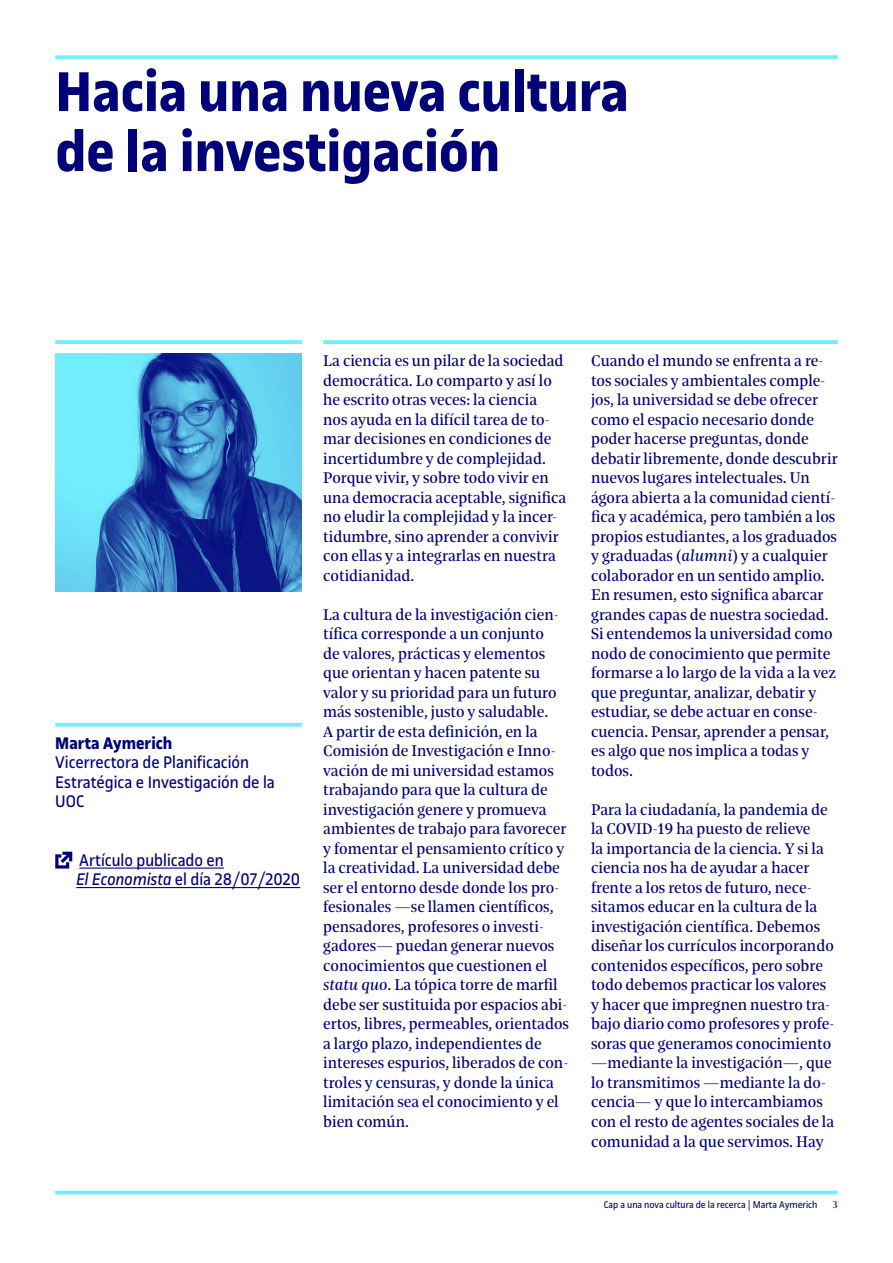
<style>
.page{position:relative;width:893px;height:1263px;background:#fff}
.page>*{position:absolute;margin:0;border:0;box-sizing:border-box;transform-origin:0 0}
.t1{font:700 60px/60px "UOC Sans";color:#000078}
.t2{font:18px/19.5px "UOC Sans";color:#000078}
.t3{font:700 18px "UOC Sans";color:#000078}
.t4{font:16.5px/19.5px "UOC Serif";color:#000078}
.t5{font:10.5px "UOC Sans";color:#000078}
.t6{font:10.5px "UOC Serif";color:#000078}
.s1{font-style:italic}
</style>
<div class="page">
<hr style="left:55px;top:1191px;width:783px;height:3px;background:#73edff">
<svg style="left:323px;top:340px;width:515px;height:4px;background:#7bedff"></svg>
<svg style="left:55px;top:340px;width:247px;height:4px"></svg>
<svg style="left:55px;top:55px;width:783px;height:4px;background:#7ceeff"></svg>
<img style="left:55px;top:353px;width:247px;height:238px">
<hr style="left:79px;top:867px;width:145px;height:2px;background:#000078">
<hr style="left:76px;top:887px;width:224px;height:1px;background:#000078">
<svg style="left:55px;top:852px;width:17px;height:16px"></svg>
<svg style="left:55px;top:723px;width:247px;height:4px"></svg>
<h1 class="t1" style="left:55px;top:62px;width:575px">Hacia una nueva cultura de la investigación</h1>
<p class="t3" style="left:55px;top:732px;width:119px">Marta Aymerich</p>
<p class="t2" style="left:55px;top:753px;width:221px">Vicerrectora de Planificación<br>Estratégica e Investigación de la<br>UOC</p>
<p class="t2" style="left:76px;top:850px;width:225px">Artículo publicado en<br><span class="s1">El Economista</span> el día 28/07/2020</p>
<p class="t4" style="left:323px;top:351px;width:245px">La ciencia es un pilar de la sociedad democrática. Lo comparto y así lo he escrito otras veces: la ciencia<br>nos ayuda en la difícil tarea de to&shy;mar decisiones en condiciones de incertidumbre y de complejidad.<br>Porque vivir, y sobre todo vivir en una democracia aceptable, significa no eludir la complejidad y la incer&shy;tidumbre, sino aprender a convivir con ellas y a integrarlas en nuestra cotidianidad.</p>
<p class="t4" style="left:323px;top:605px;width:247px">La cultura de la investigación cien&shy;tífica corresponde a un conjunto<br>de valores, prácticas y elementos que orientan y hacen patente su valor y su prioridad para un futuro más sostenible, justo y saludable.<br>A partir de esta definición, en la Comisión de Investigación e Inno&shy;vación de mi universidad estamos trabajando para que la cultura de investigación genere y promueva ambientes de trabajo para favorecer y fomentar el pensamiento crítico y la creatividad. La universidad debe ser el entorno desde donde los pro&shy;fesionales —se llamen científicos, pensadores, profesores o investi&shy;gadores— puedan generar nuevos conocimientos que cuestionen el <span class="s1">statu quo</span>. La tópica torre de marfil debe ser sustituida por espacios abi&shy;ertos, libres, permeables, orientados a largo plazo, independientes de intereses espurios, liberados de con&shy;troles y censuras, y donde la única limitación sea el conocimiento y el bien común.</p>
<p class="t4" style="left:591px;top:351px;width:248px">Cuando el mundo se enfrenta a re&shy;tos sociales y ambientales comple&shy;jos, la universidad se debe ofrecer como el espacio necesario donde poder hacerse preguntas, donde debatir libremente, donde descubrir nuevos lugares intelectuales. Un ágora abierta a la comunidad cientí&shy;fica y académica, pero también a los propios estudiantes, a los graduados y graduadas (<span class="s1">alumni</span>) y a cualquier colaborador en un sentido amplio.<br>En resumen, esto significa abarcar grandes capas de nuestra sociedad.<br>Si entendemos la universidad como nodo de conocimiento que permite formarse a lo largo de la vida a la vez que preguntar, analizar, debatir y estudiar, se debe actuar en conse&shy;cuencia. Pensar, aprender a pensar, es algo que nos implica a todas y todos.</p>
<p class="t4" style="left:591px;top:800px;width:245px">Para la ciudadanía, la pandemia de la COVID-19 ha puesto de relieve<br>la importancia de la ciencia. Y si la ciencia nos ha de ayudar a hacer frente a los retos de futuro, nece&shy;sitamos educar en la cultura de la investigación científica. Debemos diseñar los currículos incorporando contenidos específicos, pero sobre todo debemos practicar los valores y hacer que impregnen nuestro tra&shy;bajo diario como profesores y profe&shy;soras que generamos conocimiento —mediante la investigación—, que lo transmitimos —mediante la do&shy;cencia— y que lo intercambiamos con el resto de agentes sociales de la comunidad a la que servimos. Hay</p>
<p class="t5" style="left:604px;top:1198px;width:215px">Cap a una nova cultura de la recerca | Marta Aymerich</p>
<p class="t6" style="left:832px;top:1198px;width:7px">3</p>
</div>
